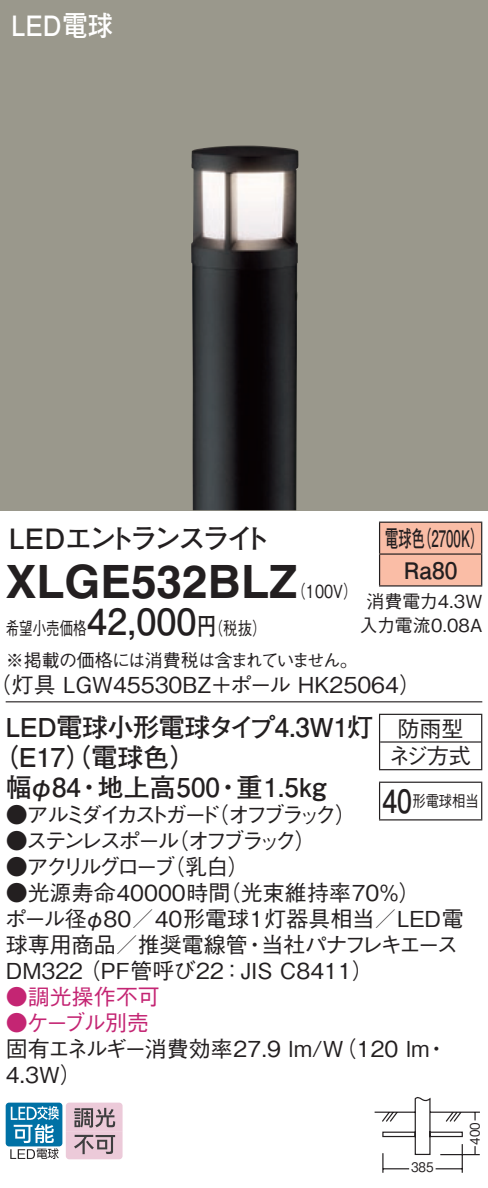
<style>
.page{position:relative;width:488px;height:1188px;background:#fff}
.page>*{position:absolute;margin:0;border:0;box-sizing:border-box;transform-origin:0 0}
.t1{font:700 46px "Helvetica LT Std";color:#231f20}
.t2{font:700 36px "Futo Go B101 Pro";color:#231f20}
.t3{font:700 32px "Futo Go B101 Pro";color:#231f20;scale:.83 1}
.t4{font:700 28px "Futo Go B101 Pro";letter-spacing:-.14em;color:#231f20}
.t5{font:700 28px "Futo Go B101 Pro";color:#fff;scale:.9 1}
.t6{font:700 26px "Futo Go B101 Pro";letter-spacing:-.015em;color:#231f20}
.t7{font:700 22.8px/32px "Futo Go B101 Pro";color:#231f20;scale:.58 1}
.t8{font:500 22px/26px "Gothic BBB Pro";color:#231f20}
.t9{font:500 22px/26px "Gothic BBB Pro";letter-spacing:-.195em;color:#231f20}
.t10{font:500 22px "Gothic BBB Pro";color:#c42573}
.t11{font:500 22px/26px "Gothic BBB Pro";letter-spacing:-.135em;color:#231f20}
.t12{font:500 22px "Gothic BBB Pro";letter-spacing:-.14em;color:#231f20}
.t13{font:500 22px "Gothic BBB Pro";letter-spacing:-.155em;color:#231f20}
.t14{font:500 18px/31.6px "Gothic BBB Pro";letter-spacing:-.04em;color:#231f20;scale:.75 1}
.t15{font:500 18px/24px "Gothic BBB Pro";color:#231f20;text-align:center}
.t16{font:500 18px "Gothic BBB Pro";color:#231f20;scale:.8 1}
.t17{font:500 16px "Gothic BBB Pro";color:#231f20;scale:.83 1}
.t18{font:500 13.2px "Gothic BBB Pro";color:#231f20;scale:.9 1}
.s1{font-family:"Futo Go B101 Pro";font-weight:700;font-size:24px}
</style>
<div class="page">
<div style="left:0;top:0;width:488px;height:510px;background:#9a988c"></div>
<img style="left:191px;top:146px;width:107px;height:364px">
<div style="left:380px;top:523px;width:101px;height:62px;background:#fabda6"></div>
<hr style="left:379px;top:521px;width:103px;height:2px;background:#231f20">
<hr style="left:379px;top:523px;width:1px;height:30px;background:#231f20">
<hr style="left:481px;top:523px;width:1px;height:30px;background:#231f20">
<hr style="left:379px;top:553px;width:103px;height:2px;background:#231f20">
<hr style="left:379px;top:555px;width:1px;height:30px;background:#231f20">
<hr style="left:481px;top:555px;width:1px;height:30px;background:#231f20">
<hr style="left:379px;top:585px;width:103px;height:2px;background:#231f20">
<hr style="left:6px;top:701px;width:476px;height:1px;background:#231f20">
<svg style="left:379px;top:715px;width:1px;height:54px"></svg>
<hr style="left:379px;top:714px;width:103px;height:1px;background:#231f20">
<hr style="left:380px;top:741px;width:101px;height:2px;background:#231f20">
<svg style="left:481px;top:715px;width:1px;height:54px"></svg>
<hr style="left:379px;top:769px;width:103px;height:1px;background:#231f20">
<hr style="left:379px;top:783px;width:1px;height:36px;background:#231f20">
<hr style="left:379px;top:782px;width:103px;height:1px;background:#231f20">
<hr style="left:481px;top:783px;width:1px;height:36px;background:#231f20">
<hr style="left:379px;top:819px;width:103px;height:2px;background:#231f20">
<svg style="left:374px;top:1097px;width:106px;height:76px"></svg>
<div style="left:6px;top:1103px;width:56px;height:43px;background:#0071a5;border-radius:3px"></div>
<svg style="left:10px;top:1106px;width:49px;height:53px"></svg>
<svg style="left:66px;top:1103px;width:56px;height:56px;background:#c8adb9"></svg>
<p class="t5" style="left:11px;top:3px;width:114px">LED電球</p>
<p class="t4" style="left:9px;top:516px;width:263px">LEDエントランスライト</p>
<p class="t7" style="left:418px;top:519px;width:115px">（2700 (K</p>
<p class="t7" style="left:403px;top:519px;width:94px;text-indent:-19px">電球色<br>Ra80</p>
<p class="t15" style="left:359px;top:587px;width:124px">消費電力4.3W入力電流0.08A</p>
<h1 class="t1" style="left:6px;top:554px;width:293px">XLGE532BLZ</h1>
<p class="t16" style="left:197px;top:614px;width:88px">（<span class="s1">円</span>税抜(</p>
<p class="t16" style="left:291px;top:577px;width:84px">（100 (V</p>
<h2 class="t2" style="left:87px;top:593px;width:111px">42,000</h2>
<p class="t14" style="left:6px;top:610px;width:471px">希望小売価格<br>※掲載の価格には消費税は含まれていません。</p>
<p class="t8" style="left:-10px;top:669px;width:432px">（灯具 LGW45530BZ＋ポール HK25064(</p>
<p class="t6" style="left:6px;top:706px;width:369px">LED電球小形電球タイプ4.3W 灯1</p>
<p class="t6" style="left:-8px;top:736px;width:206px">（E17（）電球色(</p>
<p class="t6" style="left:236px;top:766px;width:91px">重1.5kg</p>
<p class="t6" style="left:6px;top:766px;width:77px">幅φ84</p>
<p class="t6" style="left:98px;top:766px;width:124px">地上高500</p>
<p class="t6" style="left:76px;top:766px;width:27px">・</p>
<p class="t6" style="left:215px;top:766px;width:27px">・</p>
<p class="t8" style="left:207px;top:799px;width:151px">（オフブラック(</p>
<p class="t9" style="left:167px;top:799px;width:151px;text-indent:-161px">●アルミダイカストガード<br>（オフブラック(</p>
<p class="t11" style="left:163px;top:825px;width:88px;text-indent:-157px">●ステンレスポール<br>（乳白(</p>
<p class="t13" style="left:6px;top:849px;width:171px">●アクリルグローブ</p>
<p class="t8" style="left:389px;top:712px;width:83px;line-height:27.6px;text-align:center">防雨型ネジ方式</p>
<p class="t17" style="left:412px;top:788px;width:81px">形電球相当</p>
<h3 class="t3" style="left:382px;top:775px;width:37px">40</h3>
<p class="t8" style="left:219px;top:877px;width:203px">（光束維持率70％(</p>
<p class="t8" style="left:6px;top:877px;width:226px">●光源寿命40000時間</p>
<p class="t8" style="left:5px;top:903px;width:460px">ポール径φ80／40形電球1灯器具相当／LED電</p>
<p class="t12" style="left:261px;top:927px;width:198px">当社パナフレキエース</p>
<p class="t8" style="left:79px;top:929px;width:296px;text-indent:-73px">球専用商品／推奨電線管<br>（PF管呼び22：JIS C8411(</p>
<p class="t8" style="left:243px;top:929px;width:24px">・</p>
<p class="t8" style="left:6px;top:955px;width:79px">DM322</p>
<p class="t10" style="left:6px;top:979px;width:155px">●調光操作不可</p>
<p class="t10" style="left:6px;top:1005px;width:145px">●ケーブル別売</p>
<p class="t8" style="left:6px;top:1033px;width:425px">固有エネルギー消費効率27.9 lm （W/ 120 lm<br>4.3W(</p>
<p class="t8" style="left:425px;top:1033px;width:23px">・</p>
<p class="t18" style="left:411px;top:1157px;width:26px">385</p>
<p class="t18" style="left:464px;top:1145px;width:26px;rotate:-90deg">400</p>
</div>
